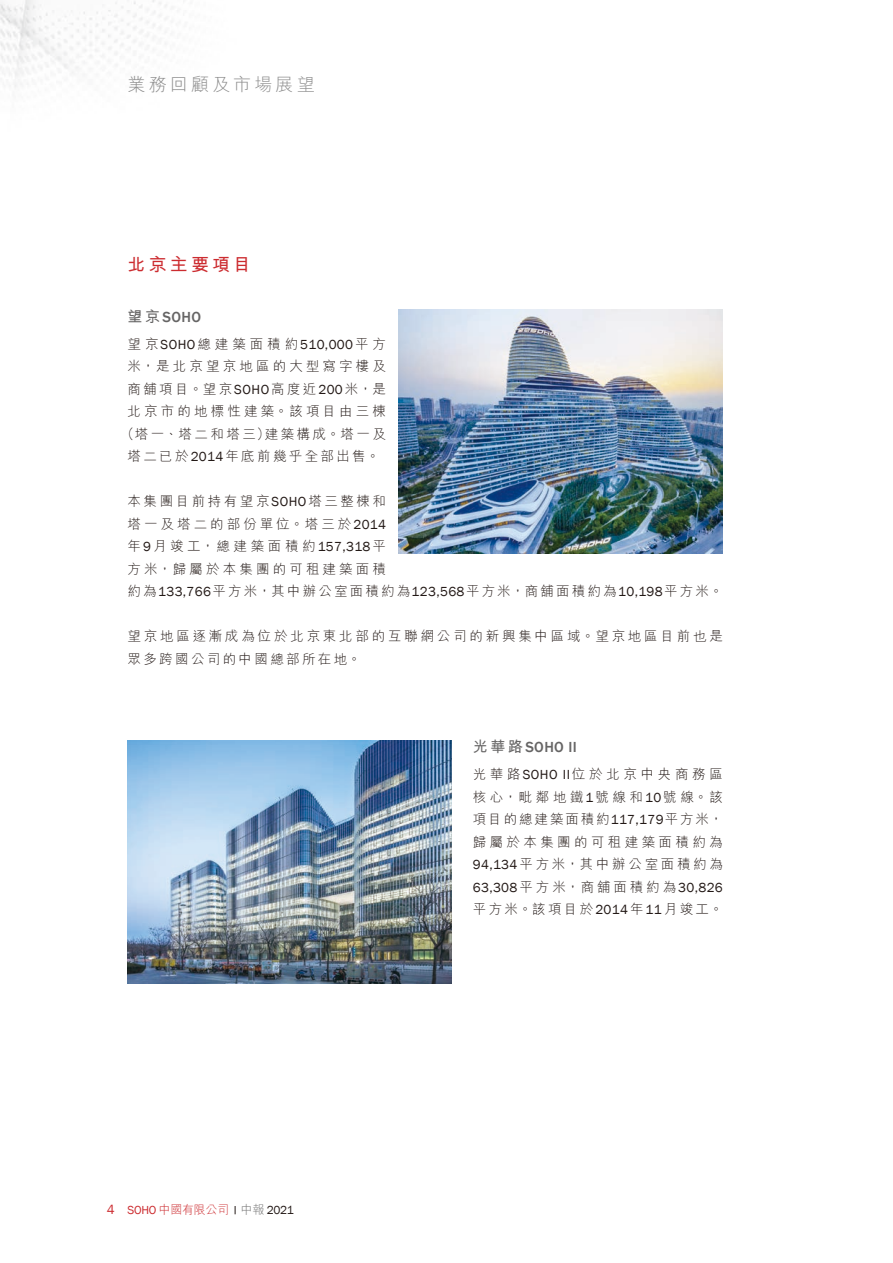
<style>
.page{position:relative;width:893px;height:1263px;background:#fff}
.page>*{position:absolute;margin:0;border:0;box-sizing:border-box;transform-origin:0 0}
.t1{font:300 18px "M Hei HK";letter-spacing:.175em;color:#898989}
.t2{font:700 18px "M Hei HK";letter-spacing:.175em;color:#cc2c30}
.t3{font:500 15px "Franklin Gothic";letter-spacing:.025em;color:#666565}
.t4{font:300 13.5px/22.5px "M Hei HK";letter-spacing:.205em;color:#231916}
.t5{font:300 13.5px/22.5px "M Hei HK";letter-spacing:.185em;color:#231916;text-align:center}
.t6{font:13.5px "Franklin Gothic";letter-spacing:.025em;color:#231916}
.t7{font:300 13.5px "M Hei HK";letter-spacing:.175em;color:#231916}
.t8{font:300 12px "M Hei HK";letter-spacing:-.025em;color:#cc2c30}
.s1{font-family:"M Hei HK";font-weight:700}
.s2{font-family:"M Hei HK";font-weight:300}
.s3{font-family:"Franklin Gothic";font-weight:400}
.s4{font-family:"Franklin Gothic";font-weight:400;font-size:13.5px}
.s5{color:#727272}
.s6{font-family:"Franklin Gothic";font-weight:400;color:#231916}
</style>
<div class="page">
<img style="left:399px;top:310px;width:324px;height:243px">
<img style="left:128px;top:740px;width:324px;height:243px">
<h1 class="t1" style="left:128px;top:76px;width:189px">業務回顧及市場展望</h1>
<h1 class="t2" style="left:128px;top:252px;width:125px">北京主要項目</h1>
<p class="t3" style="left:128px;top:308px;width:75px"><span class="s1">望京</span>SOHO</p>
<p class="t6" style="left:128px;top:336px;width:260px"><span class="s2">望京</span>SOHO<span class="s2">總建築面積約</span>510,000<span class="s2">平方</span></p>
<p class="t5" style="left:121px;top:355px;width:267px">米，是北京望京地區的大型寫字樓及商舖項目。望京<span class="s3">SOHO</span>高度近<span class="s3">200</span>米，是北京市的地標性建築。該項目由三棟（塔一、塔二和塔三）建築構成。塔一及塔二已於<span class="s3">2014</span>年底前幾乎全部出售。</p>
<p class="t4" style="left:128px;top:490px;width:597px">本集團目前持有望京<span class="s3">SOHO</span>塔三整棟和<br>塔一及塔二的部份單位。塔三於<span class="s3">2014<br></span>年<span class="s3">9</span>月竣工，總建築面積約<span class="s3">157,318</span>平<br>方米，歸屬於本集團的可租建築面積<br>約為<span class="s3">133,766</span>平方米，其中辦公室面積約為<span class="s3">123,568</span>平方米，商舖面積約為<span class="s3">10,198</span>平方米。</p>
<p class="t4" style="left:128px;top:625px;width:597px">望京地區逐漸成為位於北京東北部的互聯網公司的新興集中區域。望京地區目前也是眾多跨國公司的中國總部所在地。</p>
<p class="t8" style="left:107px;top:1204px;width:189px"><span class="s4">4</span> <span class="s3">SOHO</span> 中國有限公司 <span class="s5">中報</span> <span class="s6">2021</span></p>
<p class="t3" style="left:473px;top:738px;width:105px"><span class="s1">光華路</span>SOHO II</p>
<p class="t4" style="left:473px;top:763px;width:252px;text-align:justify">光華路<span class="s3">SOHO II</span>位於北京中央商務區核心，毗鄰地鐵<span class="s3">1</span>號線和<span class="s3">10</span>號線。該項目的總建築面積約<span class="s3">117,179</span>平方米，歸屬於本集團的可租建築面積約為<span class="s3">94,134</span>平方米，其中辦公室面積約為</p>
<p class="t6" style="left:473px;top:879px;width:251px">63,308<span class="s2">平方米，商舖面積約為</span>30,826</p>
<p class="t7" style="left:473px;top:902px;width:252px">平方米。該項目於<span class="s3">2014</span>年<span class="s3">11</span>月竣工。</p>
</div>
